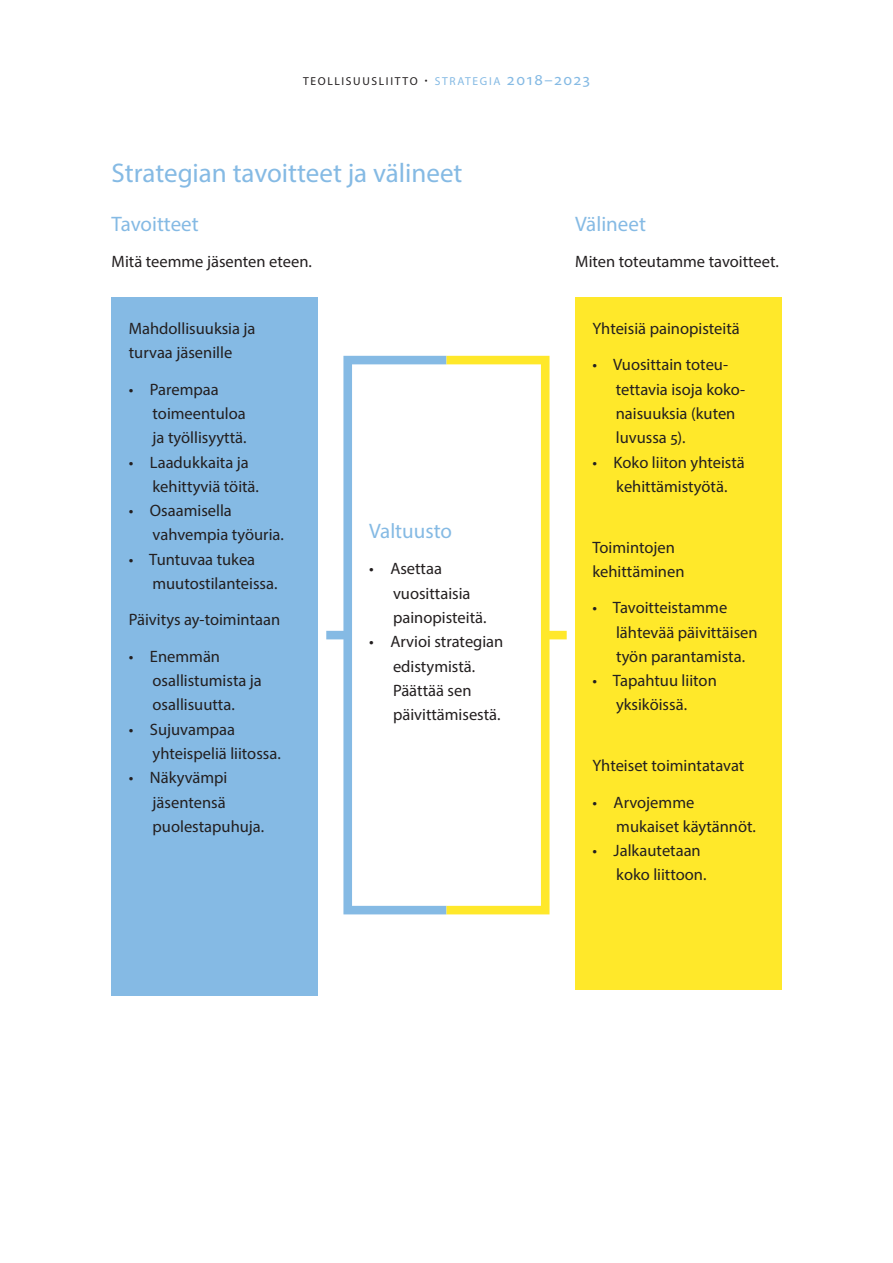
<style>
.page{position:relative;width:893px;height:1263px;background:#fff}
.page>*{position:absolute;margin:0;border:0;box-sizing:border-box;transform-origin:0 0}
.Ots_1{font:27px "Myriad Pro";color:#85bae4}
.Ots_2{font:21px "Myriad Pro";color:#85bae4}
.Txt_1{font:16.5px/24.3px "Myriad Pro";color:#231f20}
.t1{font:11.55px "Myriad Pro";letter-spacing:.145em;color:#231f20}
.s1{font-size:16.5px}
.s2{color:#85bae4}
.s3{font-size:16.5px;color:#85bae4}
</style>
<div class="page">
<div style="left:112px;top:297px;width:206px;height:699px;background:#85bae4"></div>
<div style="left:575px;top:297px;width:206px;height:292px;background:#ffe82a"></div>
<div style="left:575px;top:589px;width:206px;height:225px;background:#ffe82a"></div>
<div style="left:575px;top:814px;width:206px;height:176px;background:#ffe82a"></div>
<svg style="left:326px;top:356px;width:120px;height:558px"></svg>
<svg style="left:446px;top:356px;width:121px;height:558px"></svg>
<p class="t1" style="left:303px;top:74px;width:288px">TEOLLISUUSLIITTO <span class="s1">·</span> <span class="s2">STRATEGIA</span> <span class="s3">2018–2023</span></p>
<p class="Ots_1" style="left:112px;top:156px;width:352px">Strategian tavoitteet ja välineet</p>
<p class="Ots_2" style="left:112px;top:211px;width:89px">Tavoitteet</p>
<p class="Txt_1" style="left:112px;top:249px;width:202px">Mitä teemme jäsenten eteen.</p>
<p class="Txt_1" style="left:129px;top:316px;width:128px">Mahdollisuuksia ja turvaa jäsenille</p>
<p class="Txt_1" style="left:153px;top:377px;width:95px;text-indent:-24px">• Parempaa toimeentuloa ja työllisyyttä.</p>
<p class="Txt_1" style="left:153px;top:450px;width:108px;text-indent:-24px">• Laadukkaita ja kehittyviä töitä.</p>
<p class="Txt_1" style="left:153px;top:498px;width:133px;text-indent:-24px">• Osaamisella vahvempia työuria.</p>
<p class="Txt_1" style="left:152px;top:547px;width:127px;text-indent:-24px">• Tuntuvaa tukea muutostilanteissa.</p>
<p class="Txt_1" style="left:129px;top:607px;width:153px">Päivitys ay-toimintaan</p>
<p class="Txt_1" style="left:153px;top:644px;width:111px;text-indent:-24px">• Enemmän osallistumista ja osallisuutta.</p>
<p class="Txt_1" style="left:153px;top:717px;width:130px;text-indent:-24px">• Sujuvampaa yhteispeliä liitossa.</p>
<p class="Txt_1" style="left:153px;top:765px;width:113px;text-indent:-24px">• Näkyvämpi jäsentensä puolestapuhuja.</p>
<p class="Ots_2" style="left:369px;top:518px;width:84px">Valtuusto</p>
<p class="Txt_1" style="left:393px;top:556px;width:95px;text-indent:-24px">• Asettaa vuosittaisia painopisteitä.</p>
<p class="Txt_1" style="left:393px;top:629px;width:112px;text-indent:-24px">• Arvioi strategian edistymistä.<br>Päättää sen päivittämisestä.</p>
<p class="Ots_2" style="left:575px;top:211px;width:72px">Välineet</p>
<p class="Txt_1" style="left:575px;top:249px;width:205px">Miten toteutamme tavoitteet.</p>
<p class="Txt_1" style="left:592px;top:316px;width:149px">Yhteisiä painopisteitä</p>
<p class="Txt_1" style="left:616px;top:352px;width:131px;text-indent:-23px">• Vuosittain toteu&shy;tettavia isoja koko&shy;naisuuksia (kuten luvussa 5).</p>
<p class="Txt_1" style="left:592px;top:450px;width:154px;text-align:center">• Koko liiton yhteistä kehittämistyötä.</p>
<p class="Txt_1" style="left:592px;top:535px;width:94px">Toimintojen kehittäminen</p>
<p class="Txt_1" style="left:616px;top:595px;width:143px;text-indent:-24px">• Tavoitteistamme lähtevää päivittäisen työn parantamista.</p>
<p class="Txt_1" style="left:592px;top:668px;width:126px;text-align:center">• Tapahtuu liiton yksiköissä.</p>
<p class="Txt_1" style="left:592px;top:753px;width:153px">Yhteiset toimintatavat</p>
<p class="Txt_1" style="left:616px;top:790px;width:141px;text-indent:-24px">• Arvojemme mukaiset käytännöt.</p>
<p class="Txt_1" style="left:616px;top:838px;width:92px;text-indent:-24px">• Jalkautetaan koko liittoon.</p>
</div>
